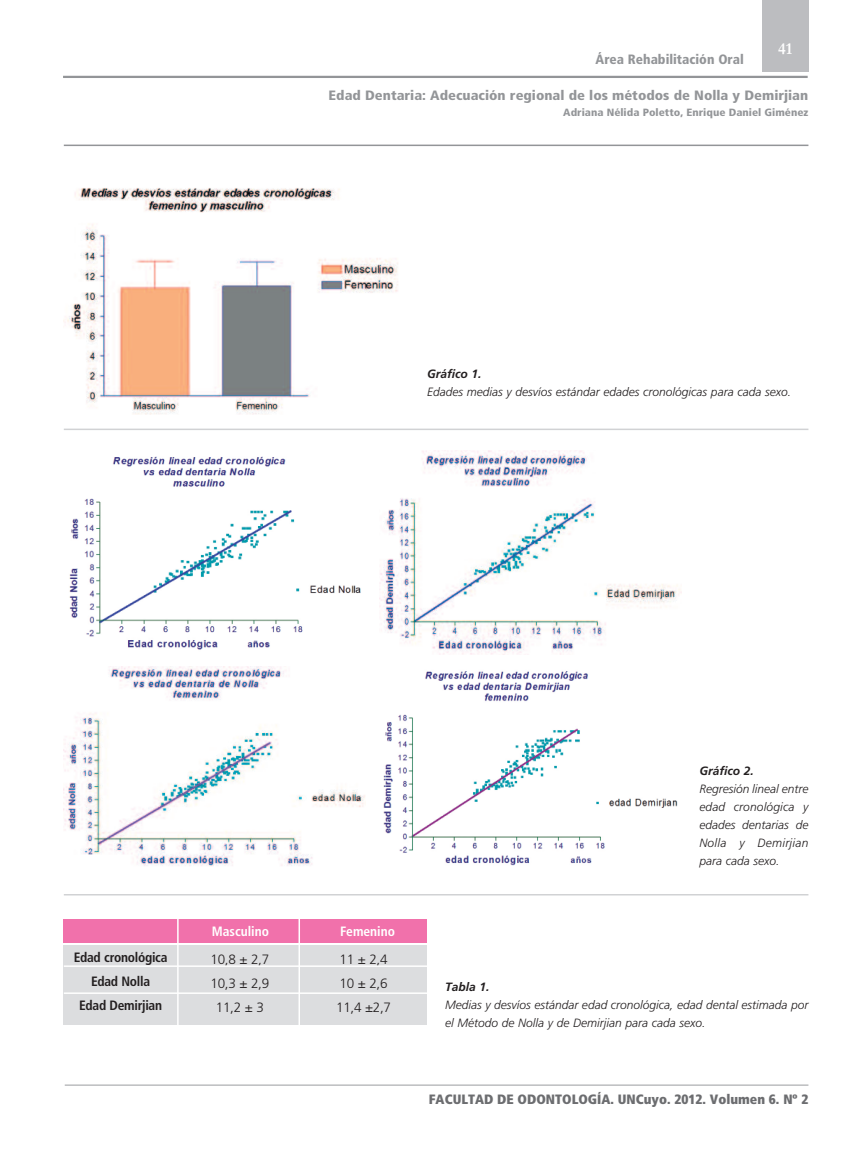
<style>
.page{position:relative;width:851px;height:1149px;background:#fff}
.page>*{position:absolute;margin:0;border:0;box-sizing:border-box;transform-origin:0 0}
.t1{font:700 16.5px "Garamond";color:#fff}
.t2{font:900 condensed 13.5px "Frutiger 77";color:#939598;scale:1.09 1}
.t3{font:13.5px "Frutiger 87 Cond Extra Blk";color:#6c6d70}
.t4{font:300 13.5px/24px "Frutiger";letter-spacing:-.02em;color:#231f20;text-align:center}
.t5{font:700 condensed 13.5px/24px "Frutiger 67";letter-spacing:-.02em;color:#231f20;text-align:center}
.t6{font:900 condensed 13.5px "Frutiger 77";color:#939598}
.t7{font:700 condensed 13.5px "Frutiger";color:#fff}
.t8{font:italic 300 12px/18px "Frutiger";color:#231f20;text-align:justify}
.t9{font:italic 700 12px "Frutiger";color:#231f20}
.t10{font:900 condensed 10.5px "Frutiger 77";color:#939598;scale:1.09 1}
</style>
<div class="page">
<div style="left:761px;top:0;width:47px;height:72px;background:#bcbdc0"></div>
<hr style="left:65px;top:1084px;width:743px;height:1px;background:#bcbdc0">
<hr style="left:63px;top:76px;width:744px;height:2px;background:#939598">
<hr style="left:64px;top:144px;width:744px;height:2px;background:#939598">
<div style="left:64px;top:918px;width:363px;height:24px;background:#f171ab"></div>
<div style="left:64px;top:945px;width:363px;height:79px;background:#dcdddf"></div>
<hr style="left:177px;top:908px;width:2px;height:125px;background:#fff">
<hr style="left:298px;top:908px;width:2px;height:125px;background:#fff">
<hr style="left:64px;top:965px;width:363px;height:1px;background:#fff">
<hr style="left:64px;top:992px;width:363px;height:1px;background:#fff">
<img style="left:65px;top:188px;width:333px;height:226px">
<img style="left:69px;top:456px;width:292px;height:194px">
<img style="left:379px;top:450px;width:302px;height:204px">
<img style="left:64px;top:666px;width:301px;height:200px">
<img style="left:383px;top:671px;width:295px;height:195px">
<hr style="left:64px;top:428px;width:744px;height:2px;background:#d1d2d4">
<hr style="left:64px;top:893px;width:744px;height:2px;background:#d1d2d4">
<h1 class="t1" style="left:777px;top:39px;width:16px">41</h1>
<p class="t6" style="left:595px;top:51px;width:150px">Área Rehabilitación Oral</p>
<p class="t2" style="left:328px;top:87px;width:441px">Edad Dentaria: Adecuación regional de los métodos de Nolla y Demirjian</p>
<p class="t10" style="left:563px;top:106px;width:226px">Adriana Nélida Poletto, Enrique Daniel Giménez</p>
<p class="t9" style="left:427px;top:367px;width:56px">Gráfico 1.</p>
<p class="t8" style="left:427px;top:383px;width:365px">Edades medias y desvíos estándar edades cronológicas para cada sexo.</p>
<p class="t5" style="left:74px;top:944px;width:95px">Edad cronológica<br>Edad Nolla<br>Edad Demirjian</p>
<p class="t7" style="left:212px;top:926px;width:59px">Masculino</p>
<p class="t7" style="left:340px;top:926px;width:57px">Femenino</p>
<p class="t4" style="left:210px;top:947px;width:60px">10,8 ± 2,7<br>10,3 ± 2,9<br>11,2 ± 3</p>
<p class="t4" style="left:336px;top:947px;width:56px;text-align:left">11 ± 2,4<br>10 ± 2,6<br>11,4 ±2,7</p>
<p class="t9" style="left:699px;top:763px;width:56px">Gráfico 2.</p>
<p class="t8" style="left:699px;top:779px;width:111px">Regresión lineal entre edad cronológica y edades dentarias de Nolla y Demirjian para cada sexo.</p>
<p class="t9" style="left:445px;top:979px;width:46px">Tabla 1.</p>
<p class="t8" style="left:445px;top:995px;width:365px">Medias y desvíos estándar edad cronológica, edad dental estimada por el Método de Nolla y de Demirjian para cada sexo.</p>
<p class="t3" style="left:429px;top:1090px;width:381px">FACULTAD DE ODONTOLOGÍA. UNCuyo. 2012. Volumen 6. Nº 2</p>
</div>
